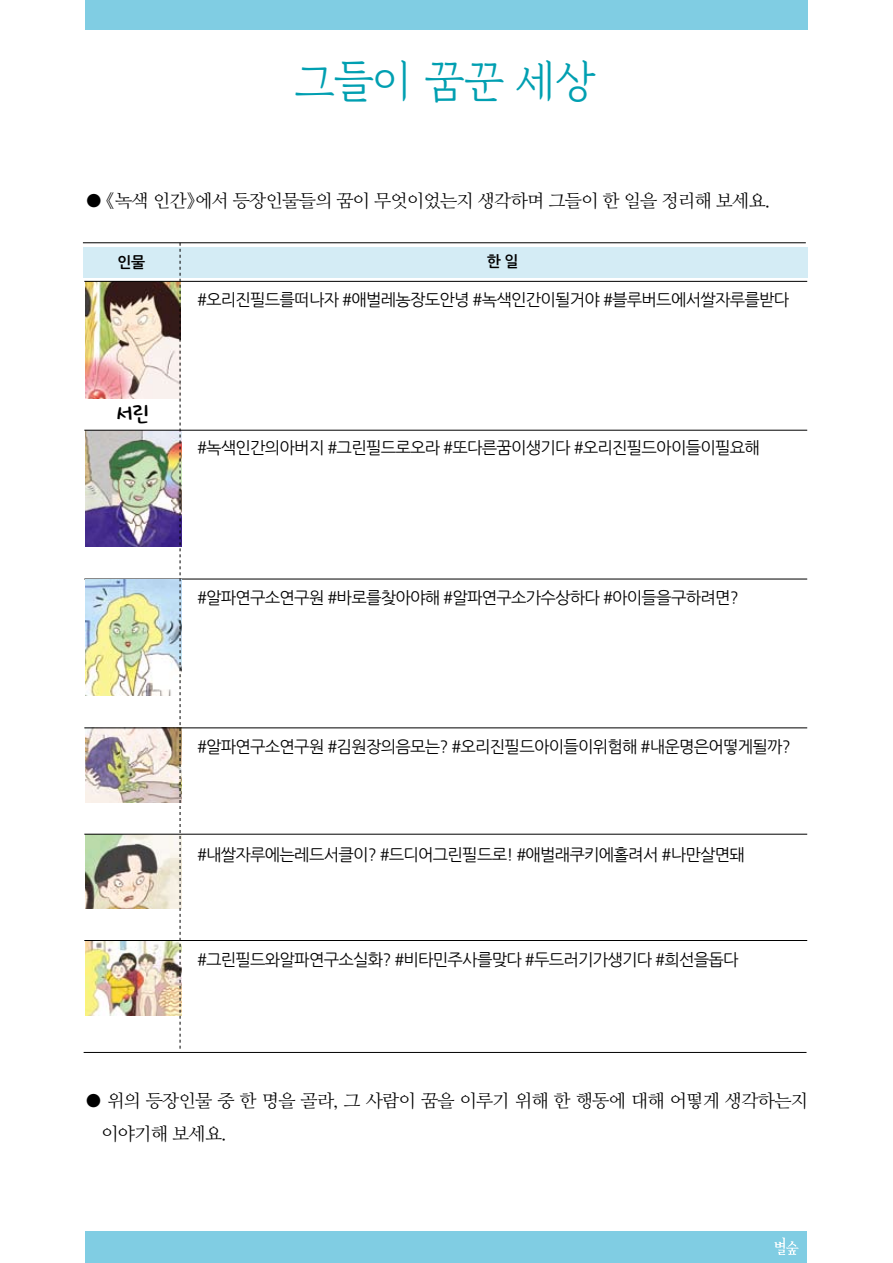
<style>
.page{position:relative;width:893px;height:1263px;background:#fff}
.page>*{position:absolute;margin:0;border:0;box-sizing:border-box;transform-origin:0 0}
.t1{font:43.5px "Gyeonggi Batang ROTF";color:#009fb1}
.t2{font:28.5px "Nanum Ha Na Son Geur Ssi";color:#000}
.t3{font:18px/33px "Nanum Myeongjo OTF";letter-spacing:-.035em;color:#000}
.t4{font:16.5px "Nanum Gothic OTF";letter-spacing:-.05em;color:#000}
.t5{font:15px "Nanum Gothic OTF Bold";color:#000}
.s1{font-family:"Nanum Gothic OTF"}
</style>
<div class="page">
<div style="left:85px;top:0;width:723px;height:30px;background:#80cde3"></div>
<div style="left:85px;top:1232px;width:721px;height:31px;background:#80cde3"></div>
<svg style="left:774px;top:1237px;width:25px;height:18px"></svg>
<img style="left:85px;top:431px;width:95px;height:116px">
<img style="left:85px;top:282px;width:95px;height:116px">
<img style="left:85px;top:728px;width:95px;height:74px">
<img style="left:85px;top:835px;width:95px;height:73px">
<img style="left:85px;top:941px;width:95px;height:74px">
<div style="left:83px;top:247px;width:724px;height:30px;background:#d4ecf5"></div>
<hr style="left:84px;top:281px;width:723px;height:1px;background:#000">
<hr style="left:84px;top:430px;width:723px;height:1px;background:#000">
<hr style="left:84px;top:579px;width:723px;height:1px;background:#000">
<hr style="left:84px;top:727px;width:723px;height:1px;background:#000">
<hr style="left:84px;top:834px;width:723px;height:1px;background:#000">
<hr style="left:84px;top:940px;width:723px;height:1px;background:#000">
<hr style="left:83px;top:242px;width:723px;height:1px;background:#000">
<hr style="left:84px;top:1052px;width:722px;height:1px;background:#000">
<img style="left:85px;top:579px;width:95px;height:116px">
<svg style="left:180px;top:243px;width:1px;height:806px"></svg>
<h1 class="t1" style="left:295px;top:59px;width:303px">그들이 꿈꾼 세상</h1>
<p class="t3" style="left:85px;top:183px;width:686px"><span class="s1">●</span>《녹색 인간》에서 등장인물들의 꿈이 무엇이었는지 생각하며 그들이 한 일을 정리해 보세요.</p>
<p class="t5" style="left:117px;top:254px;width:29px">인물</p>
<p class="t5" style="left:487px;top:254px;width:33px">한 일</p>
<h2 class="t2" style="left:117px;top:398px;width:33px">서린</h2>
<p class="t4" style="left:197px;top:290px;width:594px">#오리진필드를떠나자 #애벌레농장도안녕 #녹색인간이될거야 #블루버드에서쌀자루를받다</p>
<p class="t4" style="left:197px;top:438px;width:564px">#녹색인간의아버지 #그린필드로오라 #또다른꿈이생기다 #오리진필드아이들이필요해</p>
<p class="t4" style="left:197px;top:588px;width:543px">#알파연구소연구원 #바로를찾아야해 #알파연구소가수상하다 #아이들을구하려면?</p>
<p class="t4" style="left:197px;top:737px;width:595px">#알파연구소연구원 #김원장의음모는? #오리진필드아이들이위험해 #내운명은어떻게될까?</p>
<p class="t4" style="left:197px;top:845px;width:549px">#내쌀자루에는레드서클이? #드디어그린필드로! #애벌래쿠키에홀려서 #나만살면돼</p>
<p class="t4" style="left:197px;top:950px;width:543px">#그린필드와알파연구소실화? #비타민주사를맞다 #두드러기가생기다 #희선을돕다</p>
<p class="t3" style="left:102px;top:1083px;width:708px;text-indent:-16px"><span class="s1">●</span> 위의 등장인물 중 한 명을 골라, 그 사람이 꿈을 이루기 위해 한 행동에 대해 어떻게 생각하는지 이야기해 보세요.</p>
</div>
